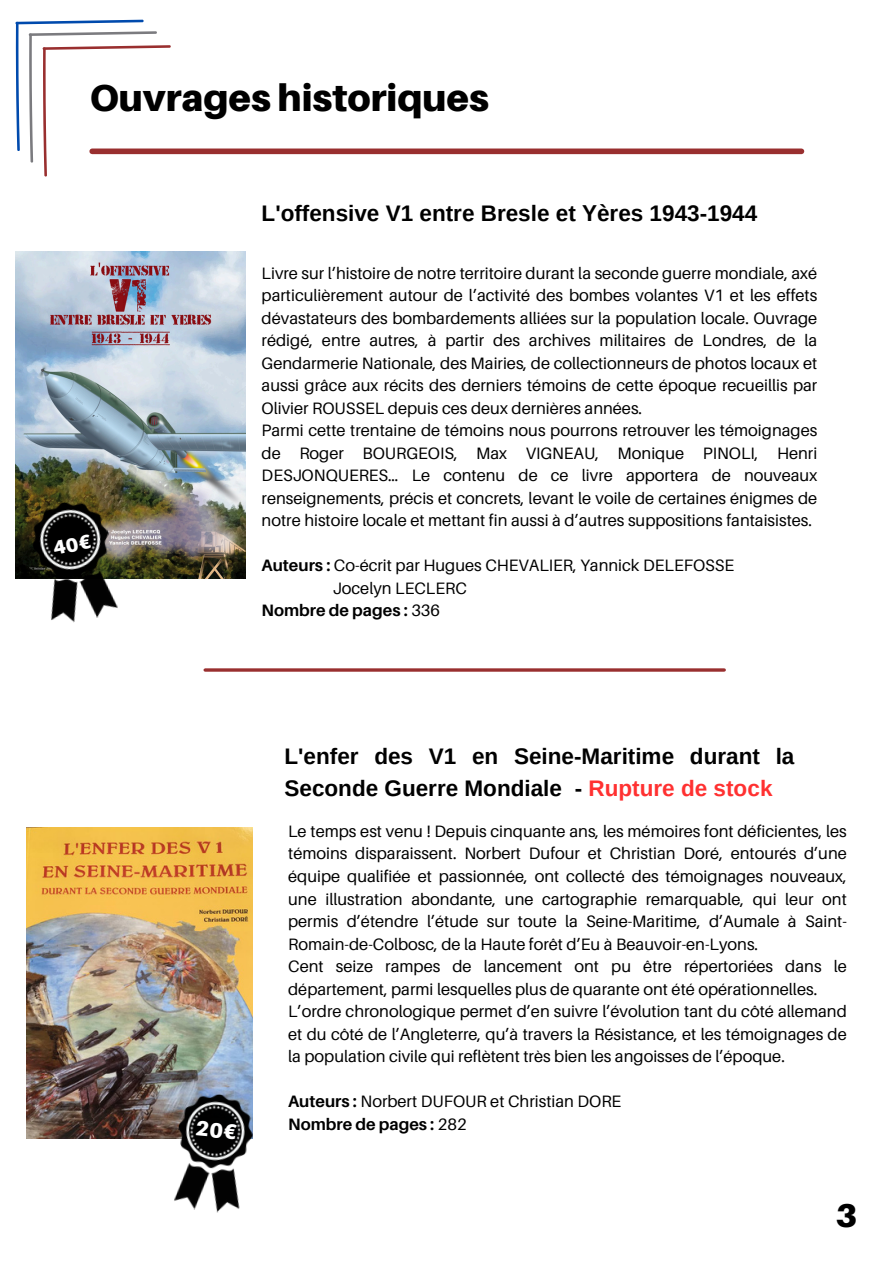
<style>
.page{position:relative;width:894px;height:1264px;background:#fff}
.page>*{position:absolute;margin:0;border:0;box-sizing:border-box;transform-origin:0 0}
.t1{font:900 37.5px "Aileron";color:#000}
.t2{font:900 33px "Aileron";color:#000}
.t3{font:700 22.5px/31.5px "Arimo";color:#000}
.t4{font:16.5px/22.5px "Aileron";color:#000;text-align:justify}
.t5{font:700 16.5px "Aileron";color:#000}
.s1{font-weight:700}
.s2{font-weight:400}
.s3{color:#ff3131}
</style>
<div class="page">
<img style="left:15px;top:251px;width:231px;height:328px">
<div style="left:92px;top:148px;width:709px;height:6px;background:#992f2f"></div>
<hr style="left:205px;top:668px;width:519px;height:3px;background:#992f2f">
<img style="left:26px;top:827px;width:226px;height:311px">
<img style="left:26px;top:495px;width:97px;height:128px">
<img style="left:169px;top:1090px;width:84px;height:123px">
<svg style="left:15px;top:20px;width:156px;height:157px"></svg>
<svg style="left:52px;top:533px;width:40px;height:22px"></svg>
<svg style="left:196px;top:1120px;width:41px;height:19px"></svg>
<p class="t1" style="left:89px;top:75px;width:401px">Ouvrages historiques</p>
<h3 class="t3" style="left:261px;top:197px;width:497px">L'offensive V1 entre Bresle et Yères 1943-1944</h3>
<p class="t4" style="left:261px;top:261px;width:557px">Livre sur l’histoire de notre territoire durant la seconde guerre mondiale, axé particulièrement autour de l’activité des bombes volantes V1 et les effets dévastateurs des bombardements alliées sur la population locale. Ouvrage rédigé, entre autres, à partir des archives militaires de Londres, de la Gendarmerie Nationale, des Mairies, de collectionneurs de photos locaux et aussi grâce aux récits des derniers témoins de cette époque recueillis par Olivier ROUSSEL depuis ces deux dernières années.</p>
<h1 class="t4" style="left:261px;top:419px;width:557px">Parmi cette trentaine de témoins nous pourrons retrouver les témoignages de Roger BOURGEOIS, Max VIGNEAU, Monique PINOLI, Henri DESJONQUERES… Le contenu de ce livre apportera de nouveaux renseignements, précis et concrets, levant le voile de certaines énigmes de notre histoire locale et mettant fin aussi à d’autres suppositions fantaisistes.</h1>
<p class="t4" style="left:261px;top:554px;width:474px"><span class="s1">Auteurs :</span> Co-écrit par Hugues CHEVALIER, Yannick DELEFOSSE</p>
<h2 class="t4" style="left:333px;top:576px;width:135px">Jocelyn LECLERC</h2>
<p class="t5" style="left:261px;top:600px;width:180px">Nombre de pages : <span class="s2">336</span></p>
<p class="t3" style="left:284px;top:740px;width:511px">L'enfer des V1 en Seine-Maritime durant la<br>Seconde Guerre Mondiale - <span class="s3">Rupture de stock</span></p>
<p class="t4" style="left:288px;top:819px;width:560px">Le temps est venu ! Depuis cinquante ans, les mémoires font déficientes, les témoins disparaissent. Norbert Dufour et Christian Doré, entourés d’une équipe qualifiée et passionnée, ont collecté des témoignages nouveaux, une illustration abondante, une cartographie remarquable, qui leur ont permis d’étendre l’étude sur toute la Seine-Maritime, d’Aumale à Saint-Romain-de-Colbosc, de la Haute forêt d’Eu à Beauvoir-en-Lyons.</p>
<p class="t4" style="left:288px;top:954px;width:560px">Cent seize rampes de lancement ont pu être répertoriées dans le département, parmi lesquelles plus de quarante ont été opérationnelles.</p>
<p class="t4" style="left:288px;top:999px;width:560px">L’ordre chronologique permet d’en suivre l’évolution tant du côté allemand et du côté de l’Angleterre, qu’à travers la Résistance, et les témoignages de la population civile qui reflètent très bien les angoisses de l’époque.</p>
<p class="t4" style="left:288px;top:1089px;width:334px"><span class="s1">Auteurs :</span> Norbert DUFOUR et Christian DORE</p>
<p class="t5" style="left:288px;top:1113px;width:180px">Nombre de pages : <span class="s2">282</span></p>
<p class="t2" style="left:835px;top:1195px;width:23px">3</p>
</div>
